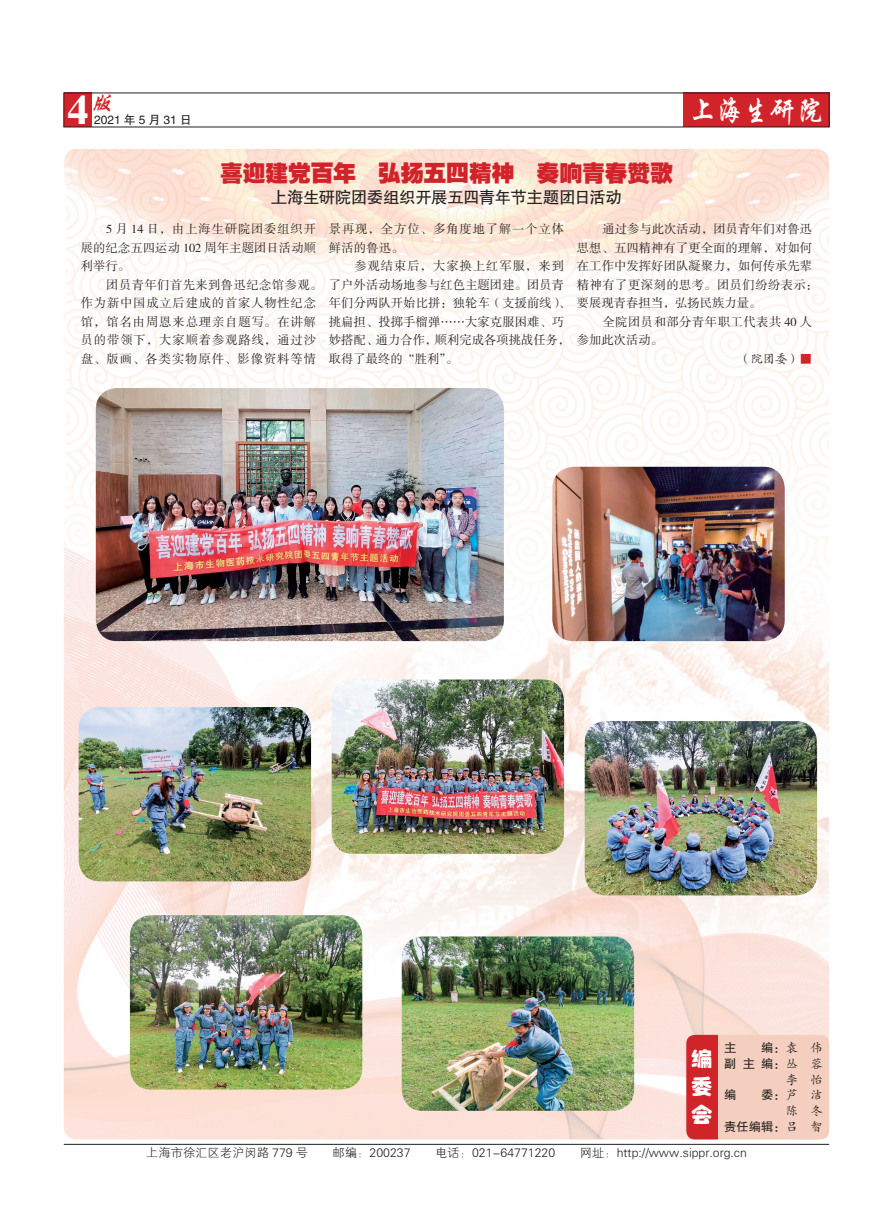
<style>
.page{position:relative;width:893px;height:1225px;background:#fff}
.page>*{position:absolute;margin:0;border:0;box-sizing:border-box;transform-origin:0 0}
.t1{font:700 42.45px "Times";color:#fff}
.t2{font:30px "FZXKJW GB1 0";color:#fff;scale:.89 1}
.t3{font:italic 23.25px "FZXKJW GB1 0";color:#d1232a}
.t4{font:22.5px "FZCCHJW GB1 0";letter-spacing:.005em;color:#d1232a}
.t5{font:21px/27.9px "FZHPJW GB1 0";color:#fff;text-align:justify}
.t6{font:16.5px "FZHTJW GB1 0";letter-spacing:-.035em;color:#231f20}
.t7{font:12.3px/18.5px "FZSSJW GB1 0";letter-spacing:.01em;color:#231f20}
.t8{font:12.3px/18.5px "FZSSJW GB1 0";letter-spacing:.07em;color:#231f20}
.t9{font:12.3px "FZXH1 JW GB1 0";color:#231f20}
.t10{font:12.3px/18.5px "FZSSJW GB1 0";letter-spacing:.075em;color:#231f20}
.t11{font:12.3px/18.5px "FZSSJW GB1 0";letter-spacing:.04em;color:#231f20}
.t12{font:12.3px/15.8px "FZHTJW GB1 0";color:#231f20;text-align:right}
.t13{font:12.3px "FZKTJW GB1 0";color:#231f20}
.t14{font:12px "FZHTJW GB1 0";letter-spacing:.25em;color:#231f20}
.s1{font-family:"FZSSJW GB1 0";color:#d1232a}
.s2{font-family:"FZKTJW GB1 0"}
</style>
<div class="page">
<img style="left:64px;top:149px;width:765px;height:990px">
<div style="left:64px;top:93px;width:27px;height:34px;background:#d1232a"></div>
<div style="left:683px;top:93px;width:146px;height:34px;background:#d1232a"></div>
<hr style="left:64px;top:1144px;width:765px;height:1px;background:#231f20">
<div style="left:686px;top:1034px;width:143px;height:105px;background:#f4cfc0;border-radius:9px"></div>
<div style="left:686px;top:1034px;width:32px;height:105px;background:#d1232a"></div>
<img style="left:96px;top:388px;width:408px;height:253px">
<img style="left:552px;top:467px;width:233px;height:174px">
<img style="left:585px;top:721px;width:232px;height:174px">
<img style="left:332px;top:679px;width:232px;height:175px">
<img style="left:402px;top:936px;width:232px;height:174px">
<img style="left:79px;top:707px;width:232px;height:174px">
<img style="left:130px;top:915px;width:232px;height:174px">
<h3 class="t3" style="left:89px;top:91px;width:32px">版</h3>
<h2 class="t2" style="left:689px;top:95px;width:152px">上海生研院</h2>
<h1 class="t1" style="left:68px;top:84px;width:23px">4</h1>
<p class="t14" style="left:94px;top:113px;width:99px">2021年5月31日</p>
<h3 class="t4" style="left:220px;top:161px;width:454px">喜迎建党百年 弘扬五四精神 奏响青春赞歌</h3>
<h3 class="t6" style="left:271px;top:188px;width:353px">上海生研院团委组织开展五四青年节主题团日活动</h3>
<p class="t7" style="left:81px;top:220px;width:237px;text-align:justify;text-indent:25px">5 月 14 日，由上海生研院团委组织开展的纪念五四运动 102 周年主题团日活动顺利举行。</p>
<p class="t8" style="left:81px;top:276px;width:243px;text-indent:25px">团员青年们首先来到鲁迅纪念馆参观。作为新中国成立后建成的首家人物性纪念馆，馆名由周恩来总理亲自题写。在讲解员的带领下，大家顺着参观路线，通过沙盘、版画、各类实物原件、影像资料等情</p>
<p class="t10" style="left:329px;top:220px;width:237px">景再现，全方位、多角度地了解一个立体鲜活的鲁迅。</p>
<p class="t7" style="left:329px;top:257px;width:243px;text-indent:25px">参观结束后，大家换上红军服，来到了户外活动场地参与红色主题团建。团员青年们分两队开始比拼：独轮车（支援前线）、挑扁担、投掷手榴弹……大家克服困难、巧妙搭配、通力合作，顺利完成各项挑战任务，取得了最终的“胜利”。</p>
<p class="t7" style="left:577px;top:220px;width:243px;text-indent:25px">通过参与此次活动，团员青年们对鲁迅思想、五四精神有了更全面的理解，对如何在工作中发挥好团队凝聚力，如何传承先辈精神有了更深刻的思考。团员们纷纷表示：要展现青春担当，弘扬民族力量。</p>
<p class="t11" style="left:577px;top:313px;width:237px;text-indent:25px">全院团员和部分青年职工代表共 40 人参加此次活动。</p>
<p class="t13" style="left:738px;top:352px;width:75px">（院团委）<span class="s1">■</span></p>
<h3 class="t5" style="left:691px;top:1045px;width:23px">编委会</h3>
<p class="t12" style="left:724px;top:1040px;width:100px">编：<span class="s2">袁 伟<br></span>副主编：<span class="s2">丛 蓉</span></p>
<p class="t13" style="left:786px;top:1073px;width:38px">李 怡</p>
<p class="t12" style="left:724px;top:1087px;width:14px">编</p>
<p class="t12" style="left:761px;top:1087px;width:63px">委：<span class="s2">芦 洁</span></p>
<p class="t13" style="left:786px;top:1104px;width:38px">陈 冬</p>
<p class="t12" style="left:724px;top:1119px;width:100px">责任编辑：<span class="s2">吕 智</span></p>
<p class="t12" style="left:724px;top:1040px;width:14px">主</p>
<p class="t9" style="left:146px;top:1146px;width:163px">上海市徐汇区老沪闵路 779 号</p>
<p class="t9" style="left:333px;top:1146px;width:79px">邮编：200237</p>
<p class="t9" style="left:435px;top:1146px;width:122px">电话：021-64771220</p>
<p class="t9" style="left:580px;top:1146px;width:169px">网址：http://www.sippr.org.cn</p>
</div>
